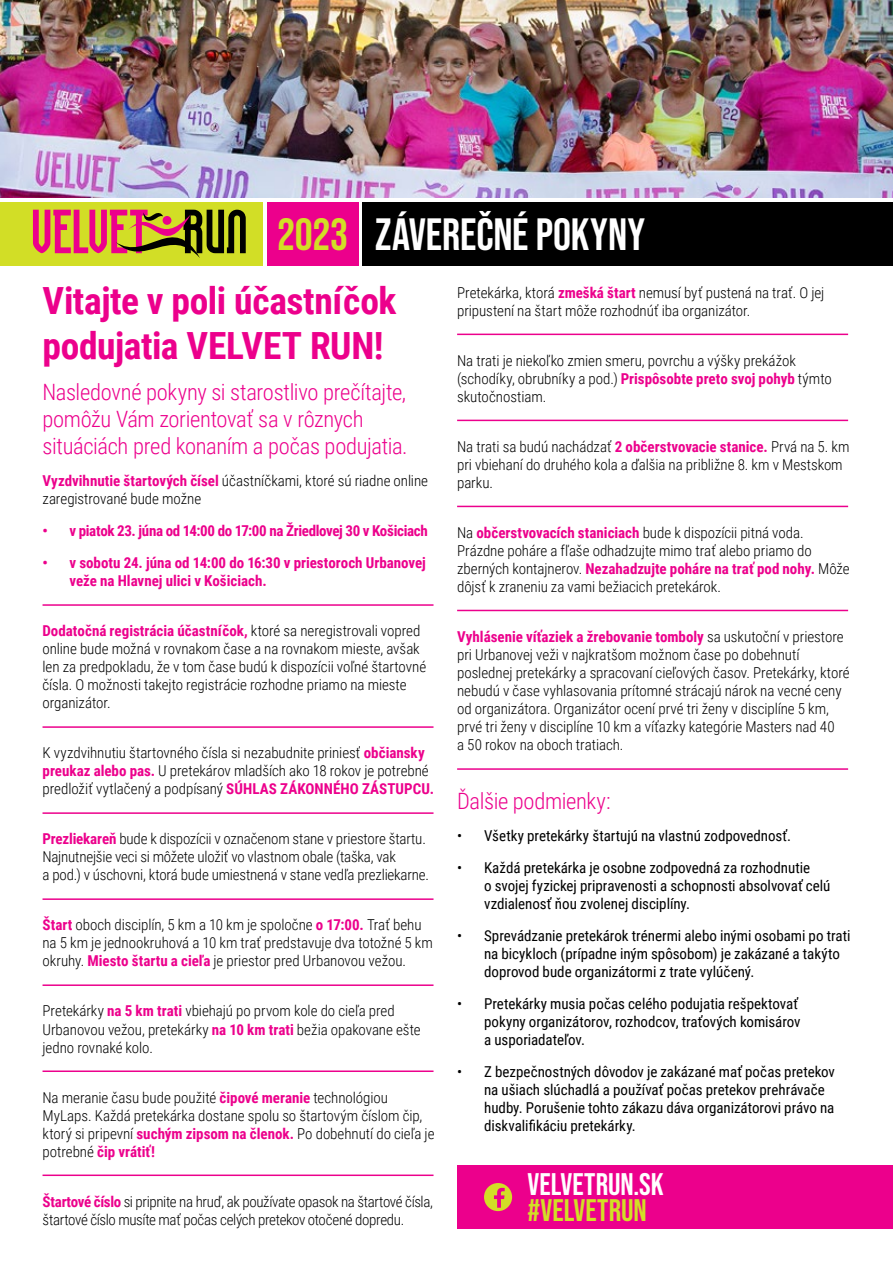
<style>
.page{position:relative;width:893px;height:1263px;background:#fff}
.page>*{position:absolute;margin:0;border:0;box-sizing:border-box;transform-origin:0 0}
.t1{font:45px "Bebas Neue";letter-spacing:-.005em;color:#fff}
.t2{font:700 37.5px/45px "Roboto Condensed";letter-spacing:-.01em;color:#ec008c}
.t3{font:31.05px "Bebas Neue";color:#fff}
.t4{font:31.05px "Bebas Neue";color:#d2de26}
.t5{font:300 22.5px/27px "Roboto Condensed";letter-spacing:-.015em;color:#ec008c}
.t6{font:300 15px/18px "Roboto Condensed";letter-spacing:-.005em;color:#000}
.t7{font:15px/18px "Roboto Condensed";letter-spacing:-.005em;color:#000}
.t8{font:700 15px/18px "Roboto Condensed";letter-spacing:-.005em;color:#ec008c}
.t9{font:300 15px/18px "Roboto Condensed";letter-spacing:-.025em;color:#000}
.s1{color:#d2de26}
.s2{font-weight:700;color:#ec008c}
</style>
<div class="page">
<div style="left:362px;top:202px;width:531px;height:64px;background:#000"></div>
<div style="left:0;top:202px;width:263px;height:64px;background:#d2de26"></div>
<div style="left:267px;top:202px;width:91px;height:64px;background:#ec008c"></div>
<hr style="left:43px;top:604px;width:390px;height:2px;background:#ec008c">
<hr style="left:43px;top:726px;width:390px;height:2px;background:#ec008c">
<hr style="left:43px;top:812px;width:390px;height:2px;background:#ec008c">
<hr style="left:43px;top:898px;width:390px;height:2px;background:#ec008c">
<hr style="left:43px;top:984px;width:390px;height:2px;background:#ec008c">
<hr style="left:43px;top:1070px;width:390px;height:2px;background:#ec008c">
<hr style="left:43px;top:1174px;width:390px;height:2px;background:#ec008c">
<hr style="left:457px;top:334px;width:391px;height:1px;background:#ec008c">
<hr style="left:457px;top:420px;width:391px;height:1px;background:#ec008c">
<hr style="left:457px;top:506px;width:391px;height:1px;background:#ec008c">
<hr style="left:457px;top:610px;width:391px;height:1px;background:#ec008c">
<hr style="left:457px;top:768px;width:391px;height:2px;background:#ec008c">
<img style="left:0;top:0;width:893px;height:198px">
<div style="left:457px;top:1165px;width:436px;height:64px;background:#ec008c"></div>
<svg style="left:484px;top:1183px;width:28px;height:28px"></svg>
<svg style="left:33px;top:209px;width:213px;height:49px"></svg>
<h1 class="t1" style="left:277px;top:209px;width:370px"><span class="s1">2023</span> ZÁVEREČNÉ POKYNY</h1>
<h2 class="t2" style="left:43px;top:276px;width:355px">Vitajte v poli účastníčok podujatia VELVET RUN!</h2>
<h3 class="t5" style="left:43px;top:377px;width:367px">Nasledovné pokyny si starostlivo prečítajte, pomôžu Vám zorientovať sa v rôznych situáciách pred konaním a počas podujatia.</h3>
<p class="t6" style="left:43px;top:471px;width:387px"><span class="s2">Vyzdvihnutie štartových čísel</span> účastníčkami, ktoré sú riadne online zaregistrované bude možne</p>
<p class="t8" style="left:43px;top:521px;width:387px">• v piatok 23. júna od 14:00 do 17:00 na Žriedlovej 30 v Košiciach</p>
<p class="t8" style="left:70px;top:553px;width:358px;text-indent:-27px">• v sobotu 24. júna od 14:00 do 16:30 v priestoroch Urbanovej veže na Hlavnej ulici v Košiciach.</p>
<p class="t6" style="left:43px;top:621px;width:385px"><span class="s2">Dodatočná registrácia účastníčok,</span> ktoré sa neregistrovali vopred online bude možná v rovnakom čase a na rovnakom mieste, avšak len za predpokladu, že v tom čase budú k dispozícii voľné štartovné čísla. O možnosti takejto registrácie rozhodne priamo na mieste organizátor.</p>
<p class="t6" style="left:43px;top:743px;width:393px">K vyzdvihnutiu štartovného čísla si nezabudnite priniesť <span class="s2">občiansky preukaz alebo pas.</span> U pretekárov mladších ako 18 rokov je potrebné predložiť vytlačený a podpísaný <span class="s2">SÚHLAS ZÁKONNÉHO ZÁSTUPCU.</span></p>
<p class="t6" style="left:43px;top:829px;width:388px"><span class="s2">Prezliekareň</span> bude k dispozícii v označenom stane v priestore štartu.<br>Najnutnejšie veci si môžete uložiť vo vlastnom obale (taška, vak<br>a pod.) v úschovni, ktorá bude umiestnená v stane vedľa prezliekarne.</p>
<p class="t6" style="left:43px;top:915px;width:392px"><span class="s2">Štart</span> oboch disciplín, 5 km a 10 km je spoločne <span class="s2">o 17:00.</span> Trať behu na 5 km je jednookruhová a 10 km trať predstavuje dva totožné 5 km okruhy. <span class="s2">Miesto štartu a cieľa</span> je priestor pred Urbanovou vežou.</p>
<p class="t6" style="left:43px;top:1001px;width:380px">Pretekárky <span class="s2">na 5 km trati</span> vbiehajú po prvom kole do cieľa pred<br>Urbanovou vežou, pretekárky <span class="s2">na 10 km trati</span> bežia opakovane ešte jedno rovnaké kolo.</p>
<p class="t6" style="left:43px;top:1088px;width:394px">Na meranie času bude použité <span class="s2">čipové meranie</span> technológiou MyLaps. Každá pretekárka dostane spolu so štartovým číslom čip, ktorý si pripevní <span class="s2">suchým zipsom na členok.</span> Po dobehnutí do cieľa je potrebné <span class="s2">čip vrátiť!</span></p>
<p class="t9" style="left:43px;top:1192px;width:392px"><span class="s2">Štartové číslo</span> si pripnite na hruď, ak používate opasok na štartové čísla, štartové číslo musíte mať počas celých pretekov otočené dopredu.</p>
<p class="t6" style="left:457px;top:283px;width:369px">Pretekárka, ktorá <span class="s2">zmešká štart</span> nemusí byť pustená na trať. O jej pripustení na štart môže rozhodnúť iba organizátor.</p>
<p class="t6" style="left:457px;top:351px;width:376px">Na trati je niekoľko zmien smeru, povrchu a výšky prekážok (schodíky, obrubníky a pod.) <span class="s2">Prispôsobte preto svoj pohyb</span> týmto skutočnostiam.</p>
<p class="t6" style="left:457px;top:437px;width:394px">Na trati sa budú nachádzať <span class="s2">2 občerstvovacie stanice.</span> Prvá na 5. km pri vbiehaní do druhého kola a ďalšia na približne 8. km v Mestskom parku.</p>
<p class="t6" style="left:457px;top:523px;width:394px">Na <span class="s2">občerstvovacích staniciach</span> bude k dispozícii pitná voda.<br>Prázdne poháre a fľaše odhadzujte mimo trať alebo priamo do zberných kontajnerov. <span class="s2">Nezahadzujte poháre na trať pod nohy.</span> Môže dôjsť k zraneniu za vami bežiacich pretekárok.</p>
<p class="t6" style="left:457px;top:627px;width:394px"><span class="s2">Vyhlásenie víťaziek a žrebovanie tomboly</span> sa uskutoční v priestore pri Urbanovej veži v najkratšom možnom čase po dobehnutí poslednej pretekárky a spracovaní cieľových časov. Pretekárky, ktoré nebudú v čase vyhlasovania prítomné strácajú nárok na vecné ceny od organizátora. Organizátor ocení prvé tri ženy v disciplíne 5 km, prvé tri ženy v disciplíne 10 km a víťazky kategórie Masters nad 40<br>a 50 rokov na oboch tratiach.</p>
<h3 class="t5" style="left:457px;top:786px;width:155px">Ďalšie podmienky:</h3>
<p class="t7" style="left:457px;top:826px;width:336px">• Všetky pretekárky štartujú na vlastnú zodpovednosť.</p>
<p class="t7" style="left:484px;top:858px;width:348px;text-indent:-27px">• Každá pretekárka je osobne zodpovedná za rozhodnutie<br>o svojej fyzickej pripravenosti a schopnosti absolvovať celú vzdialenosť ňou zvolenej disciplíny.</p>
<p class="t7" style="left:484px;top:926px;width:368px;text-indent:-27px">• Sprevádzanie pretekárok trénermi alebo inými osobami po trati na bicykloch (prípadne iným spôsobom) je zakázané a takýto doprovod bude organizátormi z trate vylúčený.</p>
<p class="t7" style="left:484px;top:994px;width:318px;text-indent:-27px">• Pretekárky musia počas celého podujatia rešpektovať pokyny organizátorov, rozhodcov, traťových komisárov a usporiadateľov.</p>
<p class="t7" style="left:484px;top:1062px;width:352px;text-indent:-27px">• Z bezpečnostných dôvodov je zakázané mať počas pretekov na ušiach slúchadlá a používať počas pretekov prehrávače hudby. Porušenie tohto zákazu dáva organizátorovi právo na diskvalifikáciu pretekárky.</p>
<h3 class="t3" style="left:527px;top:1167px;width:138px">VELVETRUN.SK</h3>
<h3 class="t4" style="left:527px;top:1192px;width:121px">#VELVETRUN</h3>
</div>
